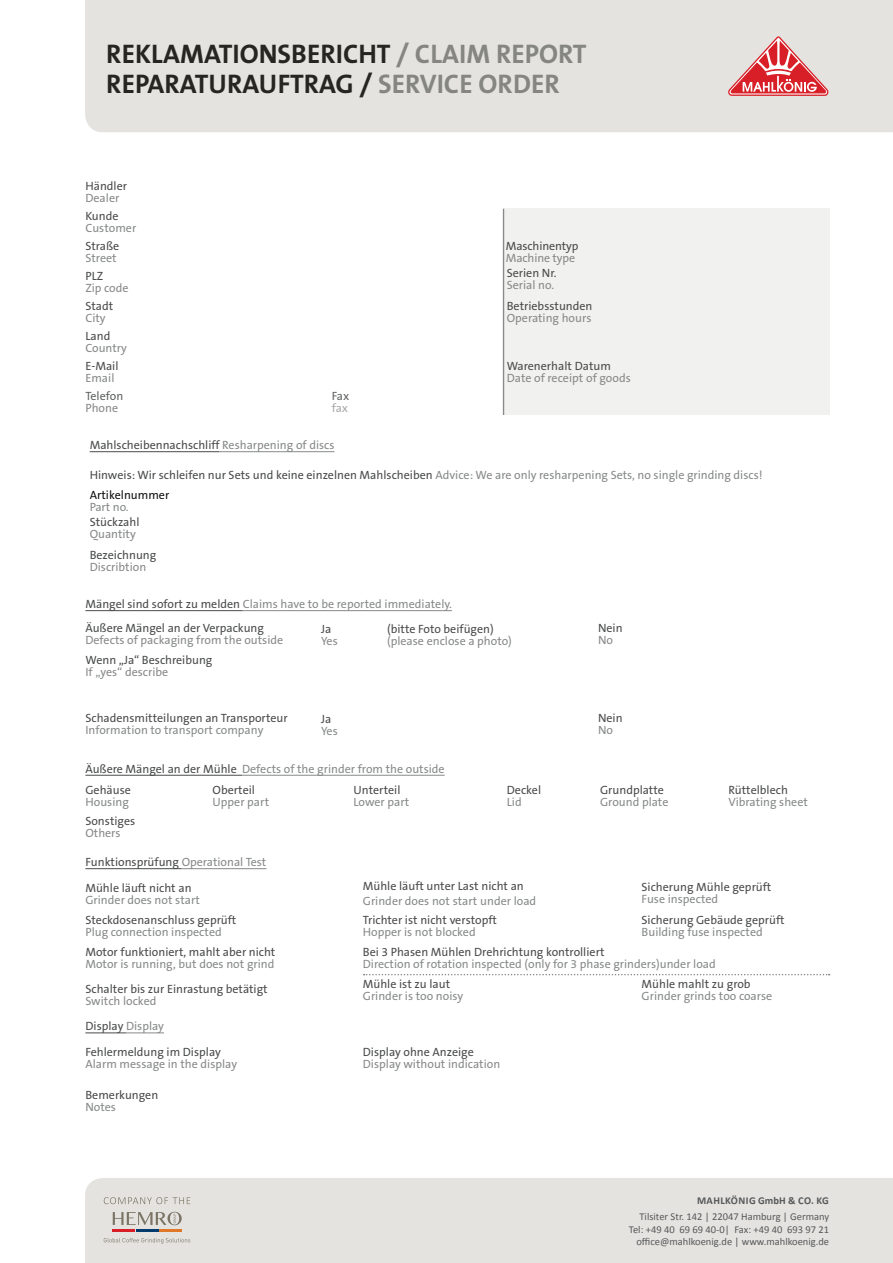
<style>
.page{position:relative;width:893px;height:1263px;background:#fff}
.page>*{position:absolute;margin:0;border:0;box-sizing:border-box;transform-origin:0 0}
.t1{font:700 27px/30px "The Sans B7";color:#121212}
.t2{font:12px/20px "The Sans B5 Plain";color:#4a4c4b}
.t3{font:12px "The Sans B5 Plain";color:#888a8a}
.t4{font:12px "The Sans B5 Plain";color:#606362}
.t5{font:12px "The Sans B5 Plain";color:#a7aaa9}
.t6{font:10.5px/12.6px "Calibri";color:#565858;text-align:right}
.t7{font:700 10.5px "Calibri";letter-spacing:.04em;color:#565858}
.s1{color:#888a8a}
.s2{color:#121212}
.s3{color:#4a4c4b}
</style>
<div class="page">
<div style="left:504px;top:209px;width:325px;height:206px;background:#f1f1ef"></div>
<hr style="left:503px;top:209px;width:1px;height:206px;background:#888a8a">
<hr style="left:90px;top:451px;width:130px;height:1px;background:#4a4c4b">
<hr style="left:220px;top:451px;width:115px;height:1px;background:#888a8a">
<hr style="left:85px;top:610px;width:158px;height:1px;background:#4a4c4b">
<hr style="left:243px;top:610px;width:209px;height:1px;background:#888a8a">
<hr style="left:85px;top:1032px;width:41px;height:1px;background:#4a4c4b">
<hr style="left:126px;top:1032px;width:38px;height:1px;background:#888a8a">
<hr style="left:85px;top:775px;width:157px;height:1px;background:#4a4c4b">
<hr style="left:242px;top:775px;width:203px;height:1px;background:#888a8a">
<hr style="left:85px;top:868px;width:97px;height:1px;background:#4a4c4b">
<hr style="left:182px;top:868px;width:85px;height:1px;background:#888a8a">
<svg style="left:364px;top:974px;width:466px;height:1px"></svg>
<div style="left:85px;top:1178px;width:808px;height:85px;background:#e4e3e0"></div>
<div style="left:85px;top:0;width:808px;height:132px;background:#e4e3e0"></div>
<svg style="left:104px;top:1197px;width:86px;height:7px"></svg>
<hr style="left:159px;top:1229px;width:22px;height:2px;background:#df7829">
<hr style="left:136px;top:1229px;width:22px;height:2px;background:#003b6e">
<hr style="left:113px;top:1229px;width:22px;height:2px;background:#d81f27">
<svg style="left:104px;top:1238px;width:86px;height:6px"></svg>
<svg style="left:113px;top:1212px;width:69px;height:13px"></svg>
<svg style="left:728px;top:36px;width:100px;height:60px;background:#e39c9e"></svg>
<div style="left:785px;top:83px;width:7px;height:7px;background:#d81f27;border-radius:50%"></div>
<h1 class="t1" style="left:106px;top:40px;width:482px">REKLAMATIONSBERICHT <span class="s1">/ CLAIM REPORT<br></span>REPARATURAUFTRAG / <span class="s1">SERVICE ORDER</span></h1>
<p class="t2" style="left:85px;top:176px;width:43px">Händler</p>
<p class="t3" style="left:85px;top:191px;width:35px">Dealer</p>
<p class="t2" style="left:85px;top:207px;width:35px">Kunde</p>
<p class="t3" style="left:85px;top:222px;width:52px">Customer</p>
<p class="t2" style="left:85px;top:267px;width:19px">PLZ</p>
<p class="t3" style="left:85px;top:282px;width:45px">Zip code</p>
<p class="t2" style="left:85px;top:297px;width:29px">Stadt</p>
<p class="t3" style="left:85px;top:312px;width:22px">City</p>
<p class="t2" style="left:85px;top:327px;width:26px">Land</p>
<p class="t3" style="left:85px;top:342px;width:43px">Country</p>
<p class="t2" style="left:85px;top:357px;width:35px">E-Mail</p>
<p class="t3" style="left:85px;top:372px;width:31px">Email</p>
<p class="t4" style="left:85px;top:390px;width:39px">Telefon</p>
<p class="t3" style="left:85px;top:402px;width:34px">Phone</p>
<p class="t2" style="left:85px;top:236px;width:35px">Straße</p>
<p class="t3" style="left:85px;top:251px;width:33px">Street</p>
<p class="t4" style="left:332px;top:390px;width:19px">Fax</p>
<p class="t5" style="left:332px;top:402px;width:18px">fax</p>
<p class="t2" style="left:506px;top:237px;width:74px">Maschinentyp</p>
<p class="t3" style="left:506px;top:252px;width:71px">Machine type</p>
<p class="t2" style="left:507px;top:264px;width:51px">Serien Nr.</p>
<p class="t3" style="left:507px;top:279px;width:49px">Serial no.</p>
<p class="t2" style="left:507px;top:297px;width:87px">Betriebsstunden</p>
<p class="t3" style="left:507px;top:312px;width:86px">Operating hours</p>
<p class="t2" style="left:507px;top:357px;width:106px">Warenerhalt Datum</p>
<p class="t3" style="left:507px;top:372px;width:126px">Date of receipt of goods</p>
<p class="t2" style="left:90px;top:436px;width:246px">Mahlscheibennachschliff <span class="s1">Resharpening of discs</span></p>
<p class="t2" style="left:90px;top:466px;width:674px">Hinweis: Wir schleifen nur Sets und keine einzelnen Mahlscheiben <span class="s1">Advice: We are only resharpening Sets, no single grinding discs!<br></span><span class="s2">Artikelnummer</span></p>
<p class="t3" style="left:90px;top:501px;width:40px">Part no.</p>
<p class="t2" style="left:90px;top:546px;width:68px">Bezeichnung</p>
<p class="t3" style="left:90px;top:561px;width:58px">Discribtion</p>
<p class="t2" style="left:90px;top:513px;width:51px">Stückzahl</p>
<p class="t3" style="left:90px;top:528px;width:48px">Quantity</p>
<p class="t2" style="left:85px;top:593px;width:368px;line-height:24px">Mängel sind sofort zu melden <span class="s1">Claims have to be reported immediately.<br></span>Äußere Mängel an der Verpackung</p>
<p class="t3" style="left:85px;top:634px;width:199px">Defects of packaging from the outside</p>
<p class="t2" style="left:387px;top:620px;width:108px">(bitte Foto beifügen)</p>
<p class="t3" style="left:387px;top:635px;width:126px">(please enclose a photo)</p>
<p class="t2" style="left:321px;top:620px;width:12px">Ja</p>
<p class="t3" style="left:321px;top:635px;width:18px">Yes</p>
<p class="t2" style="left:85px;top:651px;width:129px">Wenn „Ja“ Beschreibung</p>
<p class="t3" style="left:85px;top:666px;width:84px">If „yes“ describe</p>
<p class="t2" style="left:85px;top:708px;width:204px">Schadensmitteilungen an Transporteur</p>
<p class="t3" style="left:85px;top:723px;width:180px">Information to transport company</p>
<p class="t2" style="left:321px;top:709px;width:12px">Ja</p>
<p class="t3" style="left:321px;top:724px;width:18px">Yes</p>
<p class="t3" style="left:85px;top:762px;width:361px"><span class="s3">Äußere Mängel an der Mühle</span> Defects of the grinder from the outside</p>
<p class="t2" style="left:85px;top:780px;width:47px">Gehäuse</p>
<p class="t3" style="left:85px;top:795px;width:45px">Housing</p>
<p class="t2" style="left:85px;top:811px;width:51px">Sonstiges</p>
<p class="t3" style="left:85px;top:826px;width:37px">Others</p>
<p class="t2" style="left:213px;top:780px;width:44px">Oberteil</p>
<p class="t3" style="left:213px;top:795px;width:58px">Upper part</p>
<p class="t2" style="left:354px;top:780px;width:48px">Unterteil</p>
<p class="t3" style="left:354px;top:795px;width:57px">Lower part</p>
<p class="t2" style="left:507px;top:780px;width:36px">Deckel</p>
<p class="t3" style="left:507px;top:795px;width:16px">Lid</p>
<p class="t2" style="left:598px;top:619px;width:26px">Nein</p>
<p class="t3" style="left:598px;top:634px;width:17px">No</p>
<p class="t2" style="left:598px;top:708px;width:26px">Nein</p>
<p class="t3" style="left:598px;top:723px;width:17px">No</p>
<p class="t2" style="left:600px;top:780px;width:65px">Grundplatte</p>
<p class="t3" style="left:600px;top:795px;width:70px">Ground plate</p>
<p class="t2" style="left:729px;top:780px;width:61px">Rüttelblech</p>
<p class="t3" style="left:729px;top:795px;width:81px">Vibrating sheet</p>
<p class="t2" style="left:85px;top:850px;width:182px;line-height:25.3px">Funktionsprüfung <span class="s1">Operational Test<br></span>Mühle läuft nicht an</p>
<p class="t3" style="left:85px;top:893px;width:116px">Grinder does not start</p>
<p class="t2" style="left:85px;top:910px;width:152px">Steckdosenanschluss geprüft</p>
<p class="t3" style="left:85px;top:925px;width:138px">Plug connection inspected</p>
<p class="t2" style="left:85px;top:943px;width:191px">Motor funktioniert, mahlt aber nicht</p>
<p class="t3" style="left:85px;top:958px;width:191px">Motor is running, but does not grind</p>
<p class="t2" style="left:85px;top:980px;width:184px">Schalter bis zur Einrastung betätigt</p>
<p class="t3" style="left:85px;top:995px;width:73px">Switch locked</p>
<p class="t2" style="left:85px;top:1017px;width:80px">Display <span class="s1">Display</span></p>
<p class="t2" style="left:85px;top:1042px;width:137px">Fehlermeldung im Display</p>
<p class="t3" style="left:85px;top:1057px;width:153px">Alarm message in the display</p>
<p class="t2" style="left:85px;top:1086px;width:74px">Bemerkungen</p>
<p class="t3" style="left:85px;top:1101px;width:32px">Notes</p>
<p class="t2" style="left:363px;top:877px;width:162px">Mühle läuft unter Last nicht an</p>
<p class="t3" style="left:363px;top:894px;width:175px">Grinder does not start under load</p>
<p class="t2" style="left:363px;top:910px;width:135px">Trichter ist nicht verstopft</p>
<p class="t3" style="left:363px;top:925px;width:114px">Hopper is not blocked</p>
<p class="t2" style="left:363px;top:943px;width:243px">Bei 3 Phasen Mühlen Drehrichtung kontrolliert</p>
<p class="t3" style="left:363px;top:958px;width:354px">Direction of rotation inspected (only for 3 phase grinders)under load</p>
<p class="t2" style="left:642px;top:878px;width:131px">Sicherung Mühle geprüft</p>
<p class="t3" style="left:642px;top:893px;width:78px">Fuse inspected</p>
<p class="t2" style="left:642px;top:910px;width:144px">Sicherung Gebäude geprüft</p>
<p class="t3" style="left:642px;top:925px;width:123px">Building fuse inspected</p>
<p class="t2" style="left:363px;top:975px;width:89px">Mühle ist zu laut</p>
<p class="t3" style="left:363px;top:990px;width:102px">Grinder is too noisy</p>
<p class="t2" style="left:363px;top:1042px;width:112px">Display ohne Anzeige</p>
<p class="t3" style="left:363px;top:1057px;width:139px">Display without indication</p>
<p class="t2" style="left:642px;top:975px;width:111px">Mühle mahlt zu grob</p>
<p class="t3" style="left:642px;top:990px;width:132px">Grinder grinds too coarse</p>
<p class="t7" style="left:697px;top:1193px;width:133px">MAHLKÖNIG GmbH &amp; CO. KG</p>
<p class="t6" style="left:629px;top:1210px;width:202px">Tilsiter Str. 142 | 22047 Hamburg | Germany<br>Tel: +49 40 69 69 40-0| Fax: +49 40 693 97 21 office@mahlkoenig.de | www.mahlkoenig.de</p>
</div>
